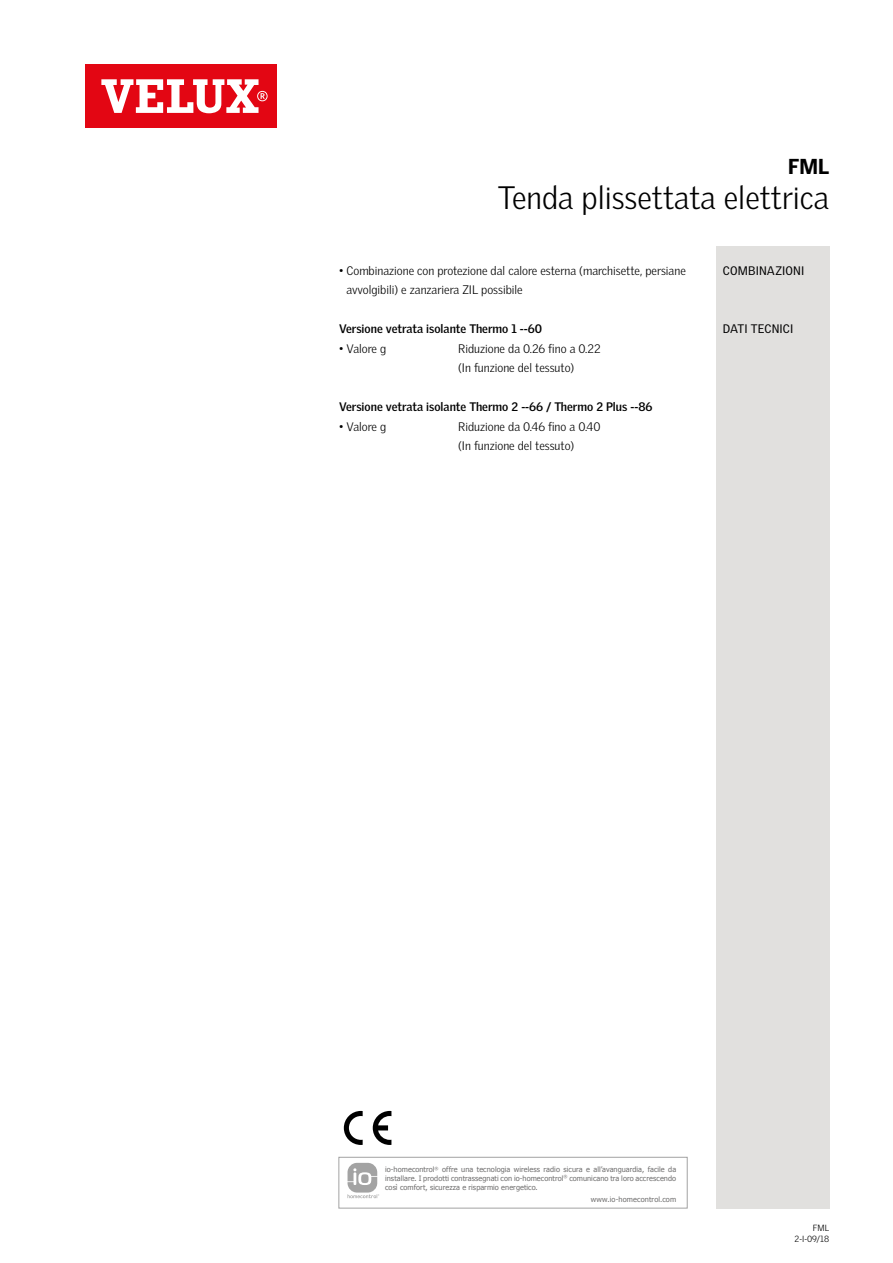
<style>
.page{position:relative;width:893px;height:1263px;background:#fff}
.page>*{position:absolute;margin:0;border:0;box-sizing:border-box;transform-origin:0 0}
.t1{font:300 31.5px "Velux Gothic";color:#000}
.t2{font:900 21px "Velux Gothic";color:#000}
.t3{font:300 12px/19.5px "Velux Gothic";color:#000}
.t4{font:700 12px "Velux Gothic";color:#000}
.t5{font:12px "Velux Gothic";letter-spacing:.01em;color:#000}
.t6{font:300 8.7px/10.5px "Velux Gothic";color:#000;text-align:right}
.t7{font:7.35px/8.9px "Tahoma";letter-spacing:.01em;color:#706f6f;text-align:justify}
</style>
<div class="page">
<div style="left:85px;top:64px;width:191px;height:64px;background:#e30613"></div>
<svg style="left:101px;top:79px;width:167px;height:34px"></svg>
<div style="left:716px;top:247px;width:113px;height:962px;background:#e1e0de"></div>
<svg style="left:373px;top:1111px;width:18px;height:34px"></svg>
<svg style="left:344px;top:1111px;width:19px;height:34px"></svg>
<div style="left:339px;top:1157px;width:348px;height:51px;border:1px solid #a3a3a3"></div>
<svg style="left:348px;top:1163px;width:31px;height:35px"></svg>
<h2 class="t2" style="left:788px;top:153px;width:42px">FML</h2>
<h1 class="t1" style="left:498px;top:179px;width:333px">Tenda plissettata elettrica</h1>
<h3 class="t3" style="left:346px;top:260px;width:341px;text-indent:-7px">• Combinazione con protezione dal calore esterna (marchisette, persiane avvolgibili) e zanzariera ZIL possibile</h3>
<h3 class="t4" style="left:339px;top:321px;width:205px">Versione vetrata isolante Thermo 1 --60</h3>
<h3 class="t3" style="left:339px;top:338px;width:49px">• Valore g</h3>
<h3 class="t3" style="left:458px;top:338px;width:144px">Riduzione da 0.26 fino a 0.22 (In funzione del tessuto)</h3>
<h3 class="t4" style="left:339px;top:399px;width:315px">Versione vetrata isolante Thermo 2 --66 / Thermo 2 Plus --86</h3>
<h3 class="t3" style="left:339px;top:416px;width:49px">• Valore g</h3>
<h3 class="t3" style="left:458px;top:416px;width:144px">Riduzione da 0.46 fino a 0.40 (In funzione del tessuto)</h3>
<h3 class="t5" style="left:723px;top:263px;width:83px">COMBINAZIONI</h3>
<h3 class="t5" style="left:723px;top:322px;width:72px">DATI TECNICI</h3>
<p class="t7" style="left:385px;top:1164px;width:293px">io-homecontrol<sup>®</sup> offre una tecnologia wireless radio sicura e all’avanguardia, facile da installare. I prodotti contrassegnati con io-homecontrol<sup>®</sup> comunicano tra loro accrescendo così comfort, sicurezza e risparmio energetico.</p>
<p class="t7" style="left:591px;top:1194px;width:87px">www.io-homecontrol.com</p>
<p class="t6" style="left:795px;top:1223px;width:36px">FML<br>2-I-09/18</p>
</div>
